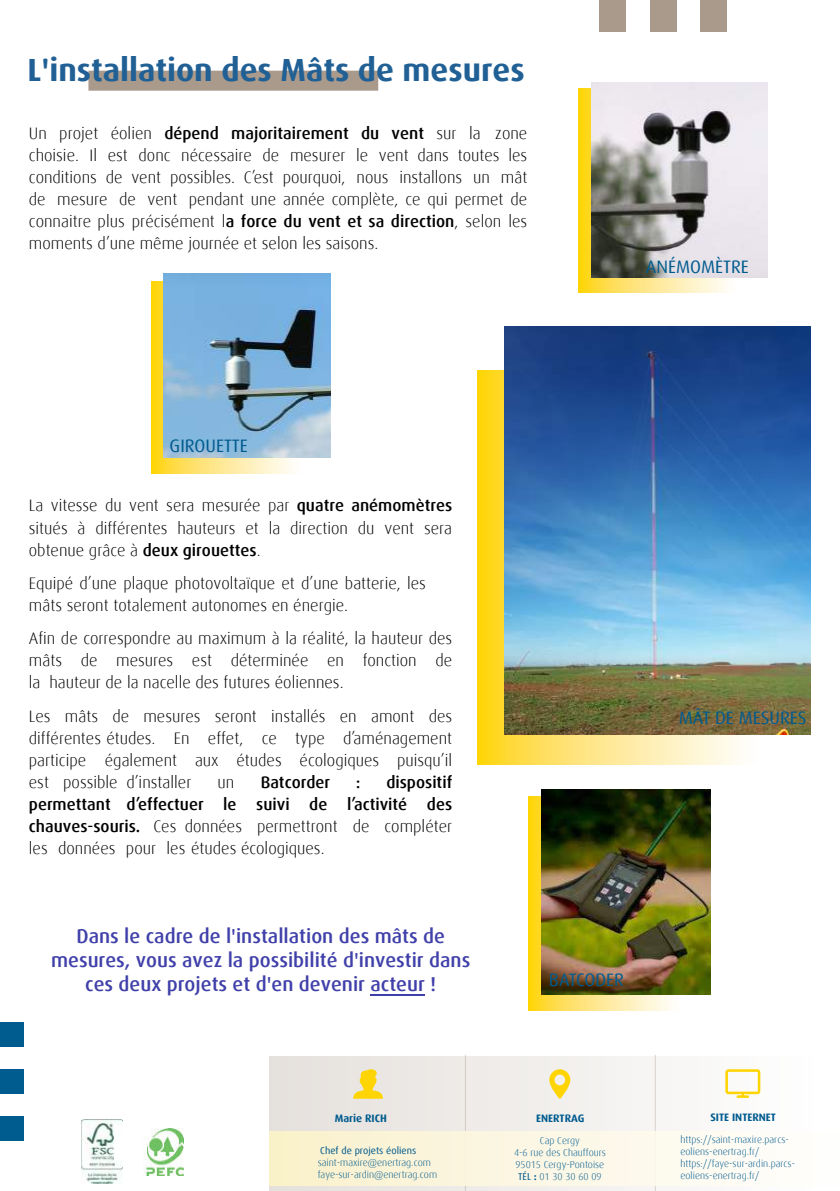
<style>
.page{position:relative;width:840px;height:1191px;background:#fff}
.page>*{position:absolute;margin:0;border:0;box-sizing:border-box;transform-origin:0 0}
.t1{font:700 32px "Dax Offc";color:#206095}
.t2{font:500 20px/24px "Dax Offc";color:#4040aa;text-align:center}
.t3{font:18px "Dax Offc";color:#005b8f}
.t4{font:300 16.6px/22px "Dax Offc";color:#000001;text-align:justify}
.t5{font:500 16.6px/22px "Dax Offc";color:#000001;text-align:justify}
.t6{font:700 10.8px "Dax Offc";color:#005b8f}
.t7{font:300 10px/12px "Dax Offc";color:#005b8f}
.t8{font:10px "Dax Offc";color:#005b8f}
.s1{font-weight:500}
.s2{font-weight:300}
.s3{font-weight:400}
.s4{font-weight:700}
</style>
<div class="page">
<div style="left:269px;top:1056px;width:548px;height:135px;background:linear-gradient(to right,#e5e0db,#fefefd)"></div>
<hr style="left:654px;top:1054px;width:1px;height:137px;background:#a99a8c">
<hr style="left:464px;top:1054px;width:1px;height:137px;background:#a99a8c">
<div style="left:0;top:1022px;width:24px;height:25px;background:#005b8f"></div>
<div style="left:0;top:1069px;width:24px;height:25px;background:#005b8f"></div>
<div style="left:0;top:1116px;width:24px;height:25px;background:#005b8f"></div>
<div style="left:700px;top:0;width:26px;height:31px;background:#a99a8c"></div>
<div style="left:649px;top:0;width:27px;height:31px;background:#a99a8c"></div>
<div style="left:598px;top:0;width:27px;height:31px;background:#a99a8c"></div>
<svg style="left:353px;top:1069px;width:29px;height:29px"></svg>
<svg style="left:549px;top:1069px;width:21px;height:29px"></svg>
<svg style="left:725px;top:1069px;width:34px;height:28px"></svg>
<div style="left:269px;top:1131px;width:570px;height:54px;background:linear-gradient(to right,#f9f1cc,#fefefe)"></div>
<img style="left:143px;top:1128px;width:41px;height:47px">
<img style="left:82px;top:1119px;width:40px;height:64px">
<div style="left:88px;top:71px;width:290px;height:20px;background:#a99a8c"></div>
<svg style="left:151px;top:281px;width:142px;height:192px;background:#fedf51"></svg>
<img style="left:163px;top:273px;width:168px;height:185px">
<svg style="left:578px;top:88px;width:158px;height:205px;background:#fbdd53"></svg>
<img style="left:591px;top:83px;width:176px;height:194px">
<svg style="left:477px;top:370px;width:264px;height:394px;background:#fede4b"></svg>
<img style="left:504px;top:327px;width:306px;height:408px">
<svg style="left:528px;top:797px;width:152px;height:213px;background:#f9db4d"></svg>
<img style="left:541px;top:790px;width:169px;height:204px">
<hr style="left:370px;top:994px;width:54px;height:1px;background:#4040aa">
<h1 class="t1" style="left:27px;top:49px;width:498px">L'installation des Mâts de mesures</h1>
<p class="t4" style="left:29px;top:122px;width:499px">Un projet éolien <span class="s1">dépend majoritairement du vent</span> sur la zone choisie. Il est donc nécessaire de mesurer le vent dans toutes les conditions de vent possibles. C’est pourquoi, nous installons un mât de mesure de vent pendant une année complète, ce qui permet de connaitre plus précisément l<span class="s1">a force du vent et sa direction</span>, selon les moments d’une même journée et selon les saisons.</p>
<p class="t3" style="left:645px;top:255px;width:104px">ANÉMOMÈTRE</p>
<p class="t3" style="left:169px;top:435px;width:80px">GIROUETTE</p>
<p class="t4" style="left:29px;top:495px;width:424px">La vitesse du vent sera mesurée par <span class="s1">quatre anémomètres </span>situés à différentes hauteurs et la direction du vent sera obtenue grâce à <span class="s1">deux girouettes</span>.</p>
<p class="t4" style="left:29px;top:572px;width:398px">Equipé d’une plaque photovoltaïque et d’une batterie, les mâts seront totalement autonomes en énergie.</p>
<p class="t4" style="left:29px;top:627px;width:424px">Afin de correspondre au maximum à la réalité, la hauteur des mâts de mesures est déterminée en fonction de la hauteur de la nacelle des futures éoliennes.</p>
<p class="t4" style="left:29px;top:705px;width:424px">Les mâts de mesures seront installés en amont des différentes études. En effet, ce type d’aménagement participe également aux études écologiques puisqu’il est possible d’installer</p>
<p class="t5" style="left:29px;top:771px;width:424px;text-indent:357px">dispositif permettant d’effectuer le suivi de l’activité des chauves-souris. <span class="s2">Ces données permettront de compléter les données pour les études écologiques.</span></p>
<p class="t4" style="left:217px;top:771px;width:18px">un</p>
<p class="t5" style="left:260px;top:771px;width:71px">Batcorder</p>
<p class="t5" style="left:356px;top:771px;width:6px">:</p>
<p class="t2" style="left:51px;top:924px;width:420px">Dans le cadre de l'installation des mâts de mesures, vous avez la possibilité d'investir dans ces deux projets et d'en devenir acteur !</p>
<p class="t3" style="left:678px;top:706px;width:129px">MÂT DE MESURES</p>
<p class="t3" style="left:548px;top:968px;width:77px">BATCODER</p>
<p class="t6" style="left:334px;top:1110px;width:53px">Marie RICH</p>
<p class="t6" style="left:536px;top:1110px;width:50px">ENERTRAG</p>
<p class="t6" style="left:710px;top:1110px;width:67px">SITE INTERNET</p>
<p class="t8" style="left:320px;top:1144px;width:97px">Chef de projets éoliens</p>
<p class="t7" style="left:317px;top:1156px;width:121px">saint-maxire@enertrag.com faye-sur-ardin@enertrag.com</p>
<p class="t7" style="left:513px;top:1134px;width:93px;text-align:center">Cap Cergy<br>4-6 rue des Chauffours<br>95015 Cergy-Pontoise<br><span class="s3">TÉL</span> <span class="s4">:</span> 01 30 30 60 09</p>
<p class="t7" style="left:680px;top:1133px;width:116px">https://saint-maxire.parcs&shy;eoliens-enertrag.fr/ https://faye-sur-ardin.parcs&shy;eoliens-enertrag.fr/</p>
</div>
